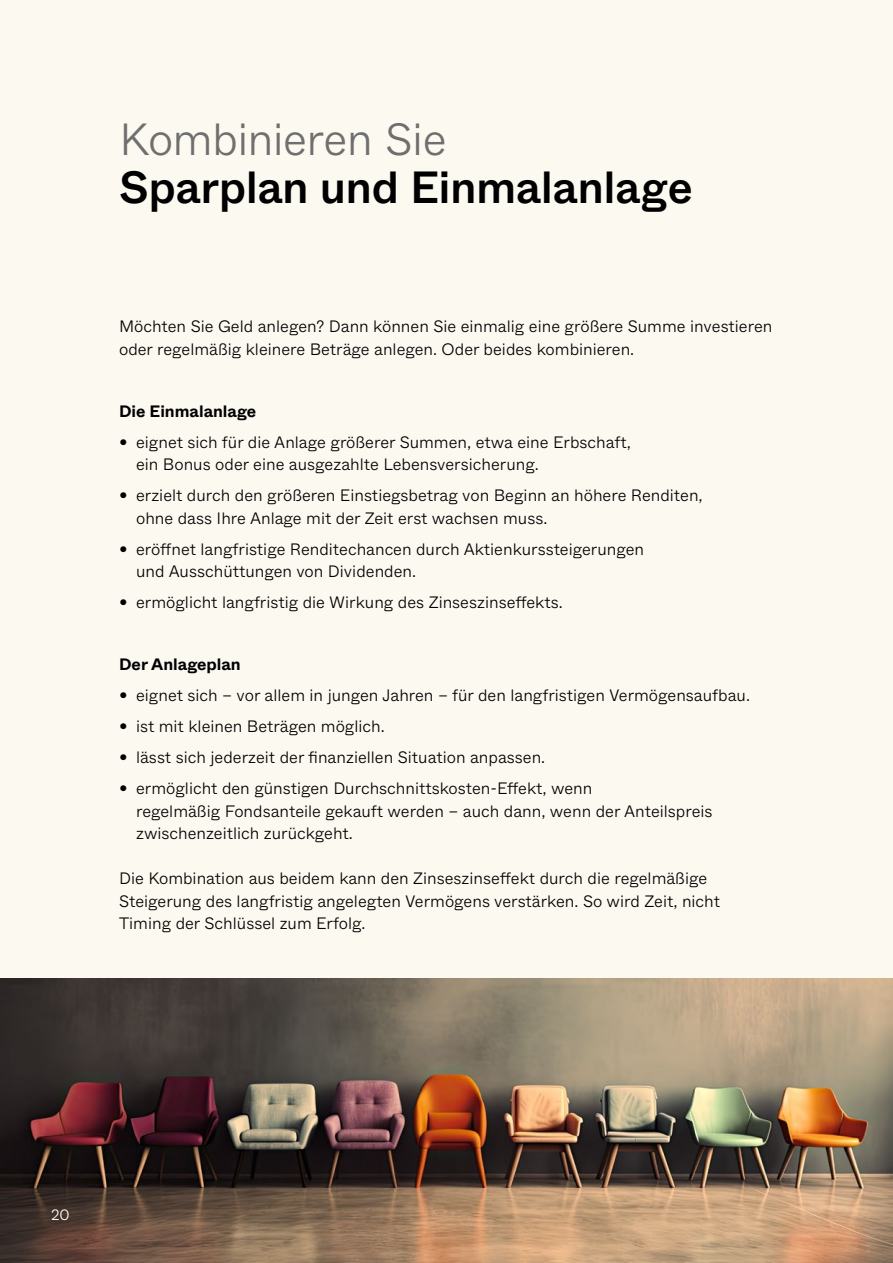
<style>
.page{position:relative;width:893px;height:1263px;background:#fcf9f1}
.page>*{position:absolute;margin:0;border:0;box-sizing:border-box;transform-origin:0 0}
.t1{font:500 45px "ABC Whyte";letter-spacing:-.01em;color:#000}
.t2{font:300 45px "ABC Whyte";letter-spacing:-.015em;color:#706f6f}
.t3{font:300 16.5px/22.5px "ABC Whyte";color:#000}
.t4{font:700 16.5px "ABC Whyte";color:#000}
.t5{font:300 15px "ABC Whyte";color:#fff}
</style>
<div class="page">
<img style="left:0;top:978px;width:893px;height:285px">
<h1 class="t2" style="left:119px;top:111px;width:329px">Kombinieren Sie</h1>
<h1 class="t1" style="left:119px;top:158px;width:575px">Sparplan und Einmalanlage</h1>
<p class="t3" style="left:119px;top:315px;width:655px">Möchten Sie Geld anlegen? Dann können Sie einmalig eine größere Summe investieren oder regelmäßig kleinere Beträge anlegen. Oder beides kombinieren.</p>
<p class="t4" style="left:119px;top:400px;width:139px">Die Einmalanlage</p>
<p class="t3" style="left:136px;top:431px;width:496px;text-indent:-17px">• eignet sich für die Anlage größerer Summen, etwa eine Erbschaft, ein Bonus oder eine ausgezahlte Lebensversicherung.</p>
<p class="t3" style="left:136px;top:484px;width:568px;text-indent:-17px">• erzielt durch den größeren Einstiegsbetrag von Beginn an höhere Renditen, ohne dass Ihre Anlage mit der Zeit erst wachsen muss.</p>
<p class="t3" style="left:136px;top:538px;width:509px;text-indent:-17px">• eröffnet langfristige Renditechancen durch Aktienkurssteigerungen und Ausschüttungen von Dividenden.</p>
<p class="t3" style="left:119px;top:591px;width:445px">• ermöglicht langfristig die Wirkung des Zinseszinseffekts.</p>
<p class="t4" style="left:119px;top:654px;width:123px">Der Anlageplan</p>
<p class="t3" style="left:119px;top:684px;width:632px">• eignet sich – vor allem in jungen Jahren – für den langfristigen Vermögensaufbau.</p>
<p class="t3" style="left:119px;top:715px;width:267px">• ist mit kleinen Beträgen möglich.</p>
<p class="t3" style="left:119px;top:746px;width:428px">• lässt sich jederzeit der finanziellen Situation anpassen.</p>
<p class="t3" style="left:136px;top:777px;width:578px;text-indent:-17px">• ermöglicht den günstigen Durchschnittskosten-Effekt, wenn<br>regelmäßig Fondsanteile gekauft werden – auch dann, wenn der Anteilspreis zwischenzeitlich zurückgeht.</p>
<p class="t3" style="left:119px;top:867px;width:603px">Die Kombination aus beidem kann den Zinseszinseffekt durch die regelmäßige<br>Steigerung des langfristig angelegten Vermögens verstärken. So wird Zeit, nicht<br>Timing der Schlüssel zum Erfolg.</p>
<p class="t5" style="left:51px;top:1205px;width:20px">20</p>
</div>
